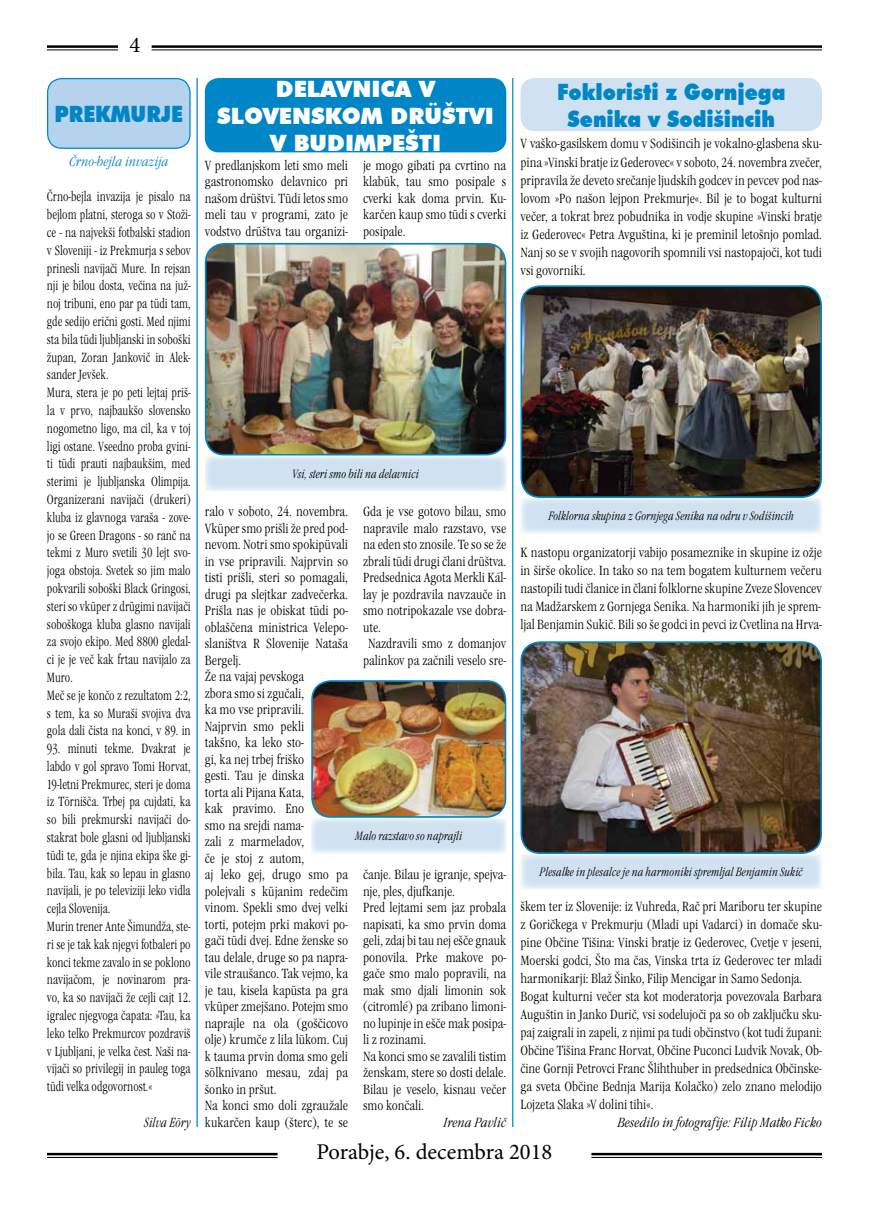
<style>
.page{position:relative;width:869px;height:1205px;background:#fff}
.page>*{position:absolute;margin:0;border:0;box-sizing:border-box;transform-origin:0 0}
.t1{font:900 22.5px/27px "Futura BT";color:#0085c6;text-align:center;scale:.9 1}
.t2{font:900 22.5px "Futura BT";color:#fff}
.t3{font:22.5px "Minion Pro";color:#000}
.t4{font:13.75px/16.5px "Garamond Itc TEE Ligh Cond";color:#000;text-align:justify}
.t5{font:13.75px/17.8px "Garamond Itc TEE Ligh Cond";color:#000;scale:.9 1}
.t6{font:13.75px "Garamond Itc TEE Ligh Cond Ital";color:#000}
.t7{font:13.75px "Garamond Itc TEE Ligh Cond Ital";letter-spacing:-.01em;color:#0085c6}
.t8{font:13.75px "Garamond Itc TEE Ligh Cond Ital";color:#000;scale:.9 1}
.t9{font:12.5px "Garamond Itc TEE Ligh Cond Ital";color:#000;scale:.9 1}
</style>
<div class="page">
<hr style="left:47px;top:45px;width:71px;height:3px;background:#000">
<hr style="left:47px;top:50px;width:71px;height:1px;background:#000">
<hr style="left:151px;top:45px;width:670px;height:3px;background:#000">
<hr style="left:151px;top:50px;width:670px;height:1px;background:#000">
<hr style="left:47px;top:1153px;width:230px;height:2px;background:#000">
<hr style="left:47px;top:1157px;width:230px;height:1px;background:#000">
<hr style="left:591px;top:1153px;width:230px;height:2px;background:#000">
<hr style="left:591px;top:1157px;width:230px;height:1px;background:#000">
<div style="left:48px;top:79px;width:142px;height:69px;background:#b5d3ec;border-radius:14px"></div>
<div style="left:47px;top:78px;width:143px;height:71px;border:1px solid #0085c6;border-radius:14px"></div>
<hr style="left:196px;top:78px;width:2px;height:1049px;background:#0085c6">
<div style="left:205px;top:78px;width:301px;height:74px;background:#0085c6;border-radius:14px"></div>
<img style="left:205px;top:244px;width:300px;height:211px">
<div style="left:205px;top:243px;width:301px;height:212px;border:2px solid #0085c6;border-radius:19px"></div>
<svg style="left:205px;top:455px;width:301px;height:36px;background:#d3e4f2"></svg>
<img style="left:314px;top:681px;width:191px;height:134px">
<div style="left:311px;top:680px;width:195px;height:138px;border:2px solid #0085c6;border-radius:19px"></div>
<div style="left:311px;top:818px;width:195px;height:35px;background:#d0e2f2"></div>
<img style="left:523px;top:286px;width:297px;height:211px">
<div style="left:520px;top:285px;width:301px;height:213px;border:2px solid #0085c6;border-radius:19px"></div>
<div style="left:520px;top:498px;width:301px;height:35px;background:#d0e2f2"></div>
<img style="left:523px;top:642px;width:297px;height:211px">
<div style="left:520px;top:641px;width:301px;height:213px;border:2px solid #0085c6;border-radius:19px"></div>
<div style="left:520px;top:854px;width:301px;height:35px;background:#d0e2f2"></div>
<div style="left:520px;top:78px;width:301px;height:53px;background:#d0e2f2;border-radius:14px"></div>
<hr style="left:512px;top:78px;width:1px;height:1049px;background:#0085c6">
<h1 class="t3" style="left:129px;top:30px;width:12px">4</h1>
<h1 class="t1" style="left:54px;top:100px;width:144px">PREKMURJE</h1>
<p class="t7" style="left:69px;top:154px;width:101px">Črno-bejla invazija</p>
<p class="t5" style="left:47px;top:188px;width:161px">Črno-bejla invazija je pisalo na bejlom platni, steroga so v Stoži&shy;ce - na najvekši fotbalski stadion v Sloveniji - iz Prekmurja s sebov prinesli navijači Mure. In rejsan nji je bilou dosta, večina na juž&shy;noj tribuni, eno par pa tüdi tam, gde sedijo erični gosti. Med njimi sta bila tüdi ljubljanski in soboški župan, Zoran Jankovič in Alek&shy;sander Jevšek.<br>Mura, stera je po peti lejtaj priš&shy;la v prvo, najbaukšo slovensko nogometno ligo, ma cil, ka v toj ligi ostane. Vseedno proba gvini&shy;ti tüdi prauti najbaukšim, med sterimi je ljubljanska Olimpija.<br>Organizerani navijači (drukeri) kluba iz glavnoga varaša - zove&shy;jo se Green Dragons - so ranč na tekmi z Muro svetili 30 lejt svo&shy;joga obstoja. Svetek so jim malo pokvarili soboški Black Gringosi, steri so vküper z drügimi navijači soboškoga kluba glasno navijali za svojo ekipo. Med 8800 gledal&shy;ci je je več kak frtau navijalo za<br>Muro.<br>Meč se je končo z rezultatom 2:2, s tem, ka so Muraši svojiva dva gola dali čista na konci, v 89. in</p>
<p class="t5" style="left:47px;top:740px;width:161px">93. minuti tekme. Dvakrat je labdo v gol spravo Tomi Horvat,<br>19-letni Prekmurec, steri je doma iz Törnišča. Trbej pa cujdati, ka so bili prekmurski navijači do&shy;stakrat bole glasni od ljubljanski tüdi te, gda je njina ekipa ške gi&shy;bila. Tau, kak so lepau in glasno navijali, je po televiziji leko vidla cejla Slovenija.<br>Murin trener Ante Šimundža, ste&shy;ri se je tak kak njegvi fotbaleri po konci tekme zavalo in se poklono navijačom, je novinarom pra&shy;vo, ka so navijači že cejli cajt 12. igralec njegvoga čapata: »Tau, ka leko telko Prekmurcov pozdraviš v Ljubljani, je velka čest. Naši na&shy;vijači so privilegij in pauleg toga tüdi velka odgovornost.«</p>
<p class="t8" style="left:144px;top:1114px;width:53px">Silva Eöry</p>
<h1 class="t2" style="left:276px;top:75px;width:161px">DELAVNICA V</h1>
<h1 class="t2" style="left:217px;top:102px;width:278px">SLOVENSKOM DRÜŠTVI</h1>
<h1 class="t2" style="left:270px;top:129px;width:102px">V BUDIMPE</h1>
<h1 class="t2" style="left:405px;top:129px;width:37px">ŠTI</h1>
<p class="t4" style="left:205px;top:157px;width:145px">V predlanjskom leti smo meli gastronomsko delavnico pri našom drüštvi. Tüdi letos smo meli tau v programi, zato je vodstvo drüštva tau organizi-</p>
<p class="t4" style="left:363px;top:157px;width:145px">je mogo gibati pa cvrtino na klabük, tau smo posipale s cverki kak doma prvin. Ku&shy;karčen kaup smo tüdi s cverki posipale.</p>
<h1 class="t1" style="left:557px;top:78px;width:255px">FOKLORISTI Z GORNJEGA<br>SENIKA V SODIŠINCIH</h1>
<p class="t4" style="left:520px;top:135px;width:303px;line-height:18px">V vaško-gasilskem domu v Sodišincih je vokalno-glasbena sku&shy;pina »Vinski bratje iz Gederovec« v soboto, 24. novembra zvečer, pripravila že deveto srečanje ljudskih godcev in pevcev pod nas&shy;lovom »Po našon lejpon Prekmurje«. Bil je to bogat kulturni večer, a tokrat brez pobudnika in vodje skupine »Vinski bratje iz Gederovec« Petra Avguština, ki je preminil letošnjo pomlad.<br>Nanj so se v svojih nagovorih spomnili vsi nastopajoči, kot tudi vsi govorniki.</p>
<p class="t9" style="left:292px;top:467px;width:142px">Vsi, steri smo bili na delavnici</p>
<p class="t4" style="left:205px;top:504px;width:145px;text-align:left">ralo v soboto, 24. novembra.<br>Vküper smo prišli že pred pod&shy;nevom. Notri smo spokipüvali in vse pripravili. Najprvin so tisti prišli, steri so pomagali, drugi pa slejtkar zadvečerka.<br>Prišla nas je obiskat tüdi po&shy;oblaščena ministrica Velepo&shy;slaništva R Slovenije Nataša<br>Bergelj.<br>Že na vajaj pevskoga<br>zbora smo si zgučali,<br>ka mo vse pripravili.<br>Najprvin smo pekli<br>takšno, ka leko sto-<br>gi, ka nej trbej friško<br>gesti. Tau je dinska<br>torta ali Pijana Kata,<br>kak pravimo. Eno<br>smo na srejdi nama-<br>zali z marmeladov,<br>če je stoj z autom,<br>aj leko gej, drugo smo pa polejvali s küjanim redečim vinom. Spekli smo dvej velki torti, potejm prki makovi po&shy;gači tüdi dvej. Edne ženske so tau delale, druge so pa napra&shy;vile straušanco. Tak vejmo, ka je tau, kisela kapüsta pa gra vküper zmejšano. Potejm smo naprajle na ola (goščicovo olje) krumče z lila lükom. Cuj k tauma prvin doma smo geli sölknivano mesau, zdaj pa šonko in pršut.<br>Na konci smo doli zgraužale kukarčen kaup (šterc), te se</p>
<p class="t4" style="left:363px;top:504px;width:145px">Gda je vse gotovo bilau, smo</p>
<p class="t4" style="left:363px;top:520px;width:145px">napravile malo razstavo, vse</p>
<p class="t4" style="left:363px;top:537px;width:145px">na eden sto znosile. Te so se že</p>
<p class="t4" style="left:363px;top:553px;width:145px">zbrali tüdi drugi člani drüštva.</p>
<p class="t4" style="left:363px;top:570px;width:145px">Predsednica Agota Merkli Kál-</p>
<p class="t4" style="left:363px;top:586px;width:145px">lay je pozdravila navzauče in</p>
<p class="t4" style="left:363px;top:603px;width:145px">smo notripokazale vse dobra-</p>
<p class="t4" style="left:363px;top:619px;width:19px">ute.</p>
<p class="t4" style="left:368px;top:636px;width:139px">Nazdravili smo z domanjov</p>
<p class="t4" style="left:363px;top:652px;width:145px">palinkov pa začnili veselo sre-</p>
<p class="t9" style="left:355px;top:829px;width:120px">Malo razstavo so naprajli</p>
<p class="t4" style="left:363px;top:867px;width:145px;text-align:left">čanje. Bilau je igranje, spejva&shy;nje, ples, djufkanje.<br>Pred lejtami sem jaz probala napisati, ka smo prvin doma geli, zdaj bi tau nej ešče gnauk ponovila. Prke makove po&shy;gače smo malo popravili, na mak smo djali limonin sok (citromlé) pa zribano limoni&shy;no lupinje in ešče mak posipa&shy;li z rozinami.<br>Na konci smo se zavalili tistim ženskam, stere so dosti delale.<br>Bilau je veselo, kisnau večer smo končali.</p>
<p class="t6" style="left:443px;top:1115px;width:65px">Irena Pavlič</p>
<p class="t9" style="left:548px;top:509px;width:274px">Folklorna skupina z Gornjega Senika na odru v Sodišincih</p>
<p class="t4" style="left:520px;top:543px;width:303px;line-height:18px">K nastopu organizatorji vabijo posameznike in skupine iz ožje in širše okolice. In tako so na tem bogatem kulturnem večeru nastopili tudi članice in člani folklorne skupine Zveze Slovencev na Madžarskem z Gornjega Senika. Na harmoniki jih je sprem&shy;ljal Benjamin Sukič. Bili so še godci in pevci iz Cvetlina na Hrva-</p>
<p class="t9" style="left:539px;top:865px;width:294px">Plesalke in plesalce je na harmoniki spremljal Benjamin Sukič</p>
<p class="t4" style="left:520px;top:897px;width:303px;line-height:18px;text-align:left">škem ter iz Slovenije: iz Vuhreda, Rač pri Mariboru ter skupine z Goričkega v Prekmurju (Mladi upi Vadarci) in domače sku&shy;pine Občine Tišina: Vinski bratje iz Gederovec, Cvetje v jeseni, Moerski godci, Što ma čas, Vinska trta iz Gederovec ter mladi harmonikarji: Blaž Šinko, Filip Mencigar in Samo Sedonja.<br>Bogat kulturni večer sta kot moderatorja povezovala Barbara Auguštin in Janko Durič, vsi sodelujoči pa so ob zaključku sku&shy;paj zaigrali in zapeli, z njimi pa tudi občinstvo (kot tudi župani:<br>Občine Tišina Franc Horvat, Občine Puconci Ludvik Novak, Ob&shy;čine Gornji Petrovci Franc Šlihthuber in predsednica Občinske&shy;ga sveta Občine Bednja Marija Kolačko) zelo znano melodijo Lojzeta Slaka »V dolini tihi«.</p>
<p class="t6" style="left:617px;top:1115px;width:206px">Besedilo in fotografije: Filip Matko Ficko</p>
<h1 class="t3" style="left:316px;top:1137px;width:237px">Porabje, 6. decembra 2018</h1>
</div>
